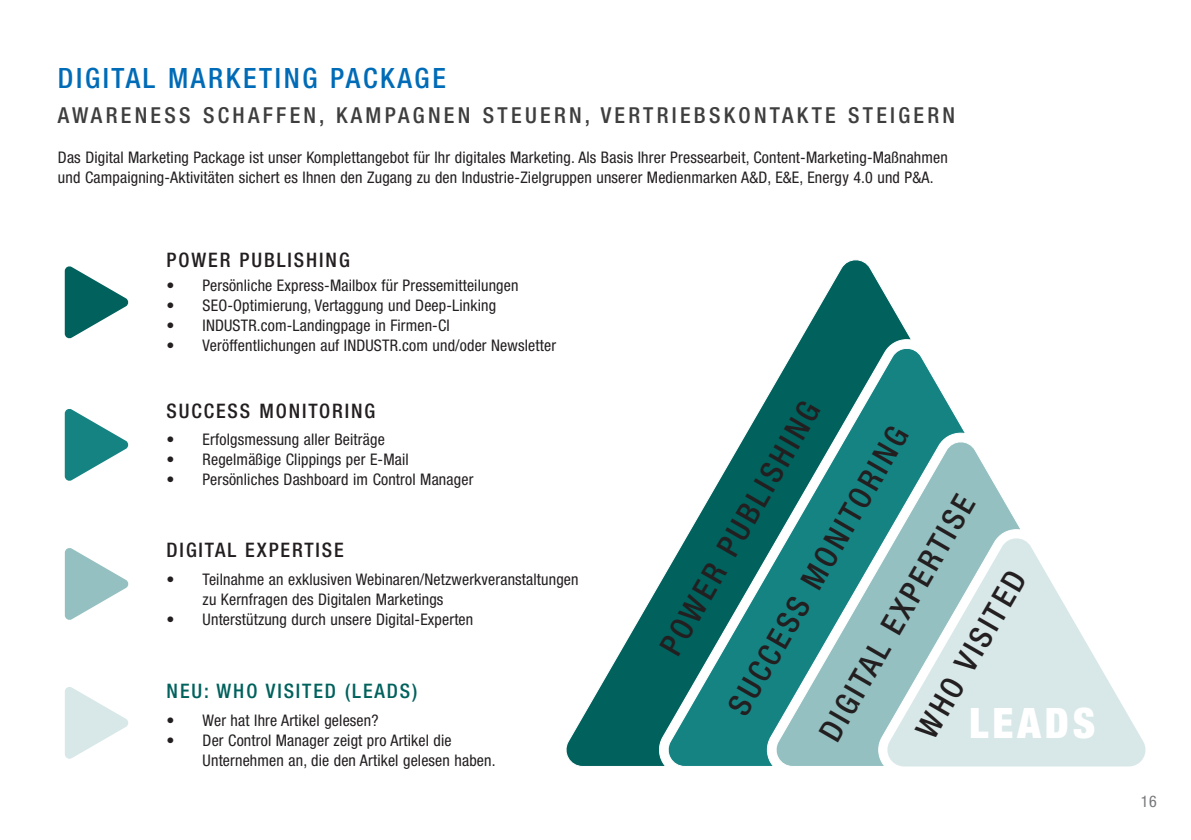
<style>
.page{position:relative;width:1191px;height:840px;background:#fff}
.page>*{position:absolute;margin:0;border:0;box-sizing:border-box;transform-origin:0 0}
.t1{font:900 condensed 42px "Helvetica Neue LT Std";letter-spacing:.095em;color:#fff}
.t2{font:500 condensed 31.4px "Helvetica Neue LT Std";color:#231f20}
.t3{font:500 condensed 28px "Helvetica Neue LT Std";letter-spacing:.095em;color:#006bb6}
.t4{font:500 condensed 22px "Helvetica Neue LT Std";letter-spacing:.15em;color:#3e3e3f}
.t5{font:500 condensed 20px "Helvetica Neue LT Std";letter-spacing:.095em;color:#231f20}
.t6{font:500 condensed 20px "Helvetica Neue LT Std";letter-spacing:.095em;color:#00615d}
.t7{font:condensed 16px/20px "Helvetica Neue LT Std";letter-spacing:.01em;color:#231f20}
.t8{font:condensed 16px "Helvetica Neue LT Std";color:#76787b}
</style>
<div class="page">
<svg style="left:65px;top:687px;width:63px;height:72px"></svg>
<svg style="left:65px;top:548px;width:64px;height:72px"></svg>
<svg style="left:65px;top:409px;width:64px;height:72px"></svg>
<svg style="left:65px;top:266px;width:64px;height:73px"></svg>
<svg style="left:566px;top:259px;width:345px;height:507px"></svg>
<svg style="left:663px;top:345px;width:302px;height:421px"></svg>
<svg style="left:771px;top:438px;width:249px;height:328px;background:#65a9a9"></svg>
<svg style="left:883px;top:535px;width:263px;height:231px;fill:#d8e7e7"></svg>
<h3 class="t3" style="left:58px;top:61px;width:389px">DIGITAL MARKETING PACKAGE</h3>
<h3 class="t4" style="left:58px;top:102px;width:898px">AWARENESS SCHAFFEN, KAMPAGNEN STEUERN, VERTRIEBSKONTAKTE STEIGERN</h3>
<p class="t7" style="left:58px;top:147px;width:891px">Das Digital Marketing Package ist unser Komplettangebot für Ihr digitales Marketing. Als Basis Ihrer Pressearbeit, Content-Marketing-Maßnahmen und Campaigning-Aktivitäten sichert es Ihnen den Zugang zu den Industrie-Zielgruppen unserer Medienmarken A&amp;D, E&amp;E, Energy 4.0 und P&amp;A.</p>
<p class="t5" style="left:167px;top:248px;width:185px">POWER PUBLISHING</p>
<p class="t7" style="left:167px;top:275px;width:353px">• Persönliche Express-Mailbox für Pressemitteilungen</p>
<p class="t7" style="left:167px;top:295px;width:331px">• SEO-Optimierung, Vertaggung und Deep-Linking</p>
<p class="t7" style="left:167px;top:315px;width:285px">• INDUSTR.com-Landingpage in Firmen-CI</p>
<p class="t7" style="left:167px;top:335px;width:391px">• Veröffentlichungen auf INDUSTR.com und/oder Newsletter</p>
<p class="t5" style="left:167px;top:398px;width:210px">SUCCESS MONITORING</p>
<p class="t7" style="left:167px;top:429px;width:220px">• Erfolgsmessung aller Beiträge</p>
<p class="t7" style="left:167px;top:449px;width:244px">• Regelmäßige Clippings per E-Mail</p>
<p class="t7" style="left:167px;top:469px;width:308px">• Persönliches Dashboard im Control Manager</p>
<p class="t5" style="left:167px;top:537px;width:179px">DIGITAL EXPERTISE</p>
<p class="t7" style="left:203px;top:569px;width:377px;text-indent:-36px">• Teilnahme an exklusiven Webinaren/Netzwerkveranstaltungen zu Kernfragen des Digitalen Marketings</p>
<p class="t7" style="left:167px;top:609px;width:308px">• Unterstützung durch unsere Digital-Experten</p>
<p class="t6" style="left:167px;top:679px;width:252px">NEU: WHO VISITED (LEADS)</p>
<p class="t7" style="left:167px;top:709px;width:213px">• Wer hat Ihre Artikel gelesen?</p>
<p class="t7" style="left:203px;top:729px;width:294px;text-indent:-36px">• Der Control Manager zeigt pro Artikel die<br>Unternehmen an, die den Artikel gelesen haben.</p>
<h2 class="t2" style="left:652px;top:643px;width:289px;rotate:-60deg">POWER PUBLISHING</h2>
<h2 class="t2" style="left:720px;top:702px;width:328px;rotate:-60deg">SUCCESS MONITORING</h2>
<h2 class="t2" style="left:811px;top:728px;width:279px;rotate:-60deg">DIGITAL EXPERTISE</h2>
<h2 class="t2" style="left:908px;top:725px;width:189px;rotate:-60deg">WHO VISITED</h2>
<h1 class="t1" style="left:969px;top:696px;width:128px">LEADS</h1>
<p class="t8" style="left:1141px;top:791px;width:17px">16</p>
</div>
